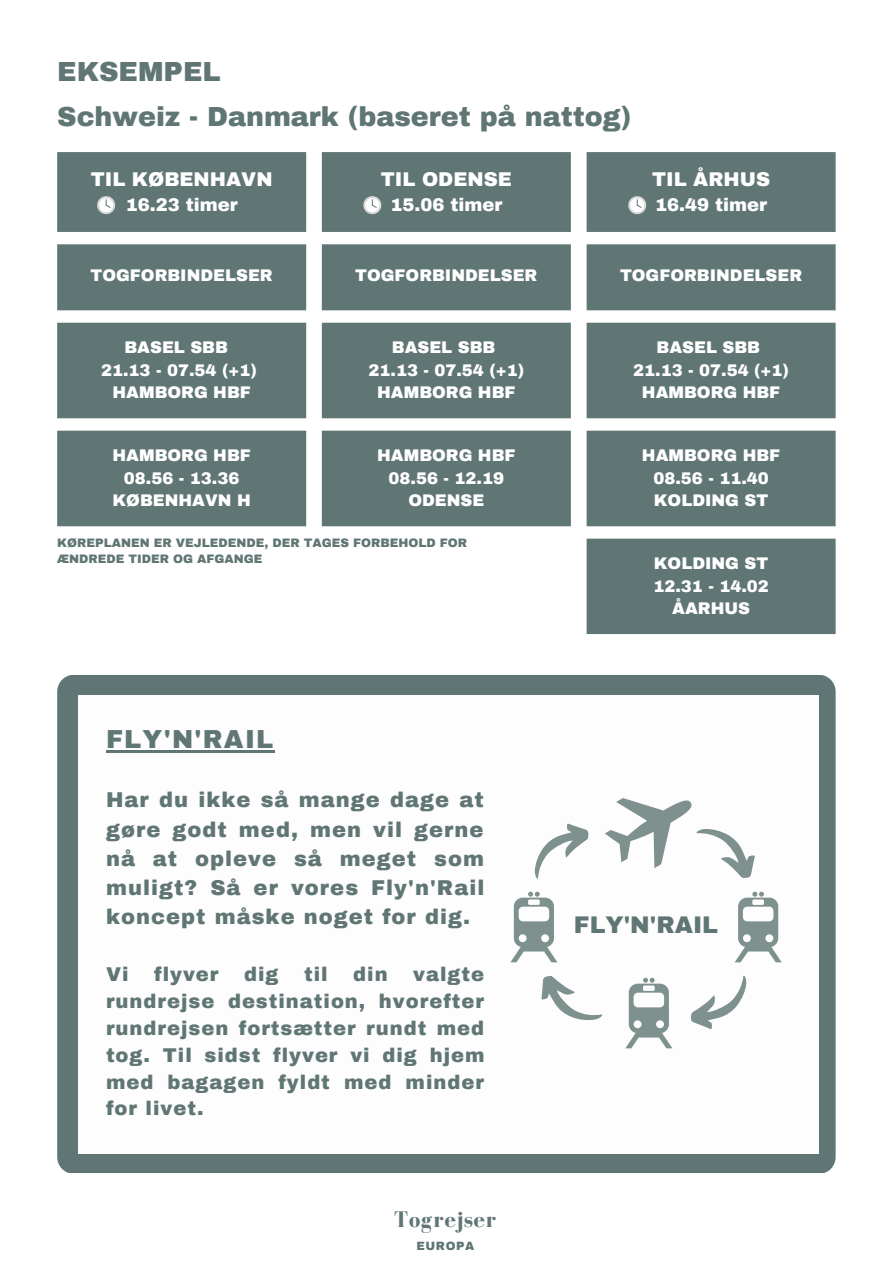
<style>
.page{position:relative;width:893px;height:1264px;background:#fff}
.page>*{position:absolute;margin:0;border:0;box-sizing:border-box;transform-origin:0 0}
.t1{font:900 27px "Archivo";color:#607674}
.t2{font:900 25.5px "Archivo";letter-spacing:.05em;color:#607674}
.t3{font:900 23.55px "Archivo";color:#607674}
.t4{font:700 23.25px "Bodoni FLF";letter-spacing:.04em;color:#607674}
.t5{font:900 21px/29.2px "Archivo";letter-spacing:.05em;color:#607674;text-align:justify}
.t6{font:900 19.5px/27px "Archivo";letter-spacing:.05em;color:#607674;text-align:justify}
.t7{font:900 19.5px "Archivo";color:#fff}
.t8{font:900 18px "Archivo";color:#fff}
.t9{font:900 16.5px/22.5px "Archivo";color:#fff;text-align:center}
.t10{font:900 12px/16px "Archivo";color:#607674}
.t11{font:900 11.7px "Archivo";letter-spacing:.05em;color:#607674}
</style>
<div class="page">
<svg style="left:57px;top:152px;width:249px;height:374px;background:#6f8381"></svg>
<svg style="left:322px;top:152px;width:249px;height:374px;background:#6f8381"></svg>
<svg style="left:97px;top:196px;width:18px;height:18px"></svg>
<svg style="left:363px;top:196px;width:18px;height:18px"></svg>
<svg style="left:586px;top:152px;width:249px;height:482px;background:#708482"></svg>
<svg style="left:628px;top:196px;width:18px;height:18px"></svg>
<div style="left:57px;top:675px;width:778px;height:497px;background:#607674"></div>
<div style="left:78px;top:695px;width:740px;height:458px;background:#fcfdfc"></div>
<hr style="left:106px;top:750px;width:168px;height:2px;background:#607674">
<svg style="left:735px;top:891px;width:46px;height:71px"></svg>
<svg style="left:625px;top:977px;width:47px;height:71px"></svg>
<svg style="left:510px;top:891px;width:47px;height:71px"></svg>
<svg style="left:605px;top:798px;width:150px;height:80px"></svg>
<svg style="left:691px;top:975px;width:56px;height:54px"></svg>
<svg style="left:541px;top:976px;width:62px;height:45px"></svg>
<svg style="left:534px;top:823px;width:55px;height:56px"></svg>
<h1 class="t1" style="left:57px;top:57px;width:165px">EKSEMPEL</h1>
<h1 class="t1" style="left:57px;top:102px;width:575px">Schweiz - Danmark (baseret på nattog)</h1>
<p class="t7" style="left:91px;top:169px;width:183px">TIL KØBENHAVN</p>
<p class="t8" style="left:126px;top:195px;width:113px">16.23 timer</p>
<p class="t7" style="left:381px;top:169px;width:132px">TIL ODENSE</p>
<p class="t8" style="left:390px;top:195px;width:113px">15.06 timer</p>
<p class="t7" style="left:652px;top:169px;width:119px">TIL ÅRHUS</p>
<p class="t8" style="left:655px;top:195px;width:113px">16.49 timer</p>
<p class="t9" style="left:91px;top:265px;width:184px">TOGFORBINDELSER</p>
<p class="t9" style="left:101px;top:336px;width:157px">BASEL SBB<br>21.13 - 07.54 (+1)<br>HAMBORG HBF</p>
<p class="t9" style="left:112px;top:444px;width:140px">HAMBORG HBF<br>08.56 - 13.36<br>KØBENHAVN H</p>
<p class="t9" style="left:355px;top:265px;width:184px">TOGFORBINDELSER</p>
<p class="t9" style="left:368px;top:336px;width:157px">BASEL SBB<br>21.13 - 07.54 (+1)<br>HAMBORG HBF</p>
<p class="t9" style="left:377px;top:444px;width:140px">HAMBORG HBF<br>08.56 - 12.19<br>ODENSE</p>
<p class="t10" style="left:57px;top:535px;width:411px">KØREPLANEN ER VEJLEDENDE, DER TAGES FORBEHOLD FOR<br>ÆNDREDE TIDER OG AFGANGE</p>
<p class="t9" style="left:620px;top:265px;width:184px">TOGFORBINDELSER</p>
<p class="t9" style="left:633px;top:336px;width:157px">BASEL SBB<br>21.13 - 07.54 (+1)<br>HAMBORG HBF</p>
<p class="t9" style="left:642px;top:444px;width:140px">HAMBORG HBF<br>08.56 - 11.40<br>KOLDING ST</p>
<p class="t9" style="left:653px;top:552px;width:117px">KOLDING ST<br>12.31 - 14.02<br>ÅARHUS</p>
<h2 class="t2" style="left:106px;top:725px;width:169px">FLY'N'RAIL</h2>
<p class="t5" style="left:106px;top:785px;width:380px">Har du ikke så mange dage at gøre godt med, men vil gerne nå at opleve så meget som muligt? Så er vores Fly'n'Rail koncept måske noget for dig.</p>
<p class="t6" style="left:106px;top:960px;width:24px">Vi</p>
<p class="t6" style="left:154px;top:960px;width:66px">flyver</p>
<p class="t6" style="left:244px;top:960px;width:36px">dig</p>
<p class="t6" style="left:304px;top:960px;width:25px">til</p>
<p class="t6" style="left:353px;top:960px;width:36px">din</p>
<p class="t6" style="left:106px;top:960px;width:380px;text-indent:307px">valgte rundrejse destination, hvorefter rundrejsen fortsætter rundt med tog. Til sidst flyver vi dig hjem med bagagen fyldt med minder for livet.</p>
<h3 class="t4" style="left:394px;top:1206px;width:104px">Togrejser</h3>
<p class="t11" style="left:416px;top:1239px;width:59px">EUROPA</p>
<h3 class="t3" style="left:574px;top:912px;width:145px">FLY'N'RAIL</h3>
</div>
